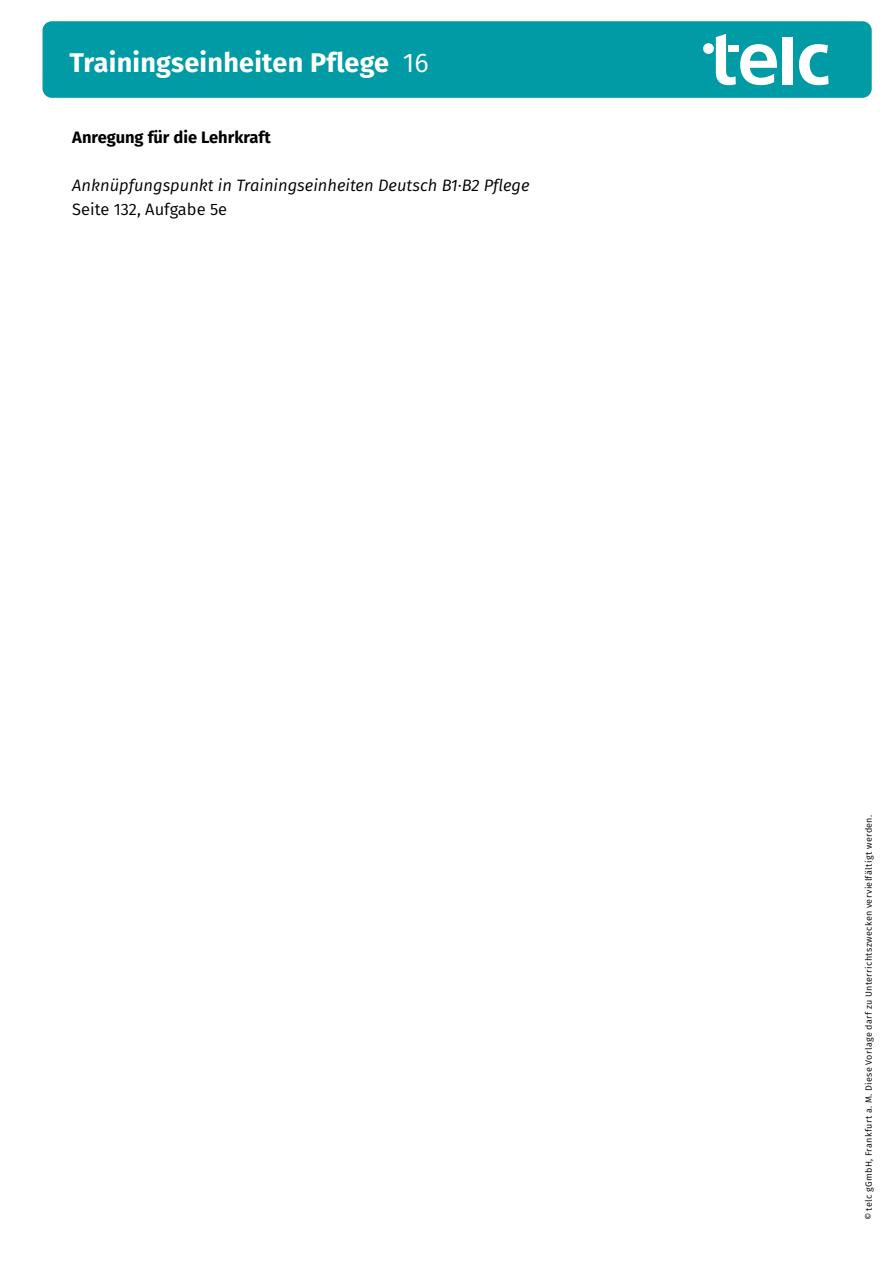
<style>
.page{position:relative;width:893px;height:1263px;background:#fff}
.page>*{position:absolute;margin:0;border:0;box-sizing:border-box;transform-origin:0 0}
.t1{font:700 27px "Fira Sans";letter-spacing:.01em;color:#fff}
.t2{font:italic 16.5px "Fira Sans";color:#000}
.t3{font:700 16.5px "Fira Sans";color:#000}
.t4{font:16.5px "Fira Sans";color:#000}
.t5{font:9px "Fira Sans";letter-spacing:.035em;color:#000}
.s1{font-weight:400}
</style>
<div class="page">
<div style="left:43px;top:22px;width:828px;height:75px;background:#009ba4;border-radius:9px"></div>
<div style="left:43px;top:21px;width:829px;height:77px;border:2px solid #009ba4;border-radius:9px"></div>
<svg style="left:716px;top:34px;width:61px;height:51px"></svg>
<div style="left:783px;top:37px;width:10px;height:47px;background:#fff"></div>
<svg style="left:799px;top:44px;width:29px;height:41px"></svg>
<div style="left:703px;top:43px;width:11px;height:11px;background:#fff;border-radius:50%"></div>
<div style="left:728px;top:45px;width:11px;height:7px;background:#fff"></div>
<h1 class="t1" style="left:70px;top:40px;width:361px">Trainingseinheiten Pflege <span class="s1">16</span></h1>
<h2 class="t3" style="left:72px;top:123px;width:200px">Anregung für die Lehrkraft</h2>
<h2 class="t2" style="left:72px;top:173px;width:459px">Anknüpfungspunkt in Trainingseinheiten Deutsch B1·B2 Pflege</h2>
<h2 class="t4" style="left:72px;top:197px;width:156px">Seite 132, Aufgabe 5e</h2>
<p class="t5" style="left:862px;top:1220px;width:407px;rotate:-90deg">© telc gGmbH, Frankfurt a. M. Diese Vorlage darf zu Unterrichtszwecken vervielfältigt werden.</p>
</div>
